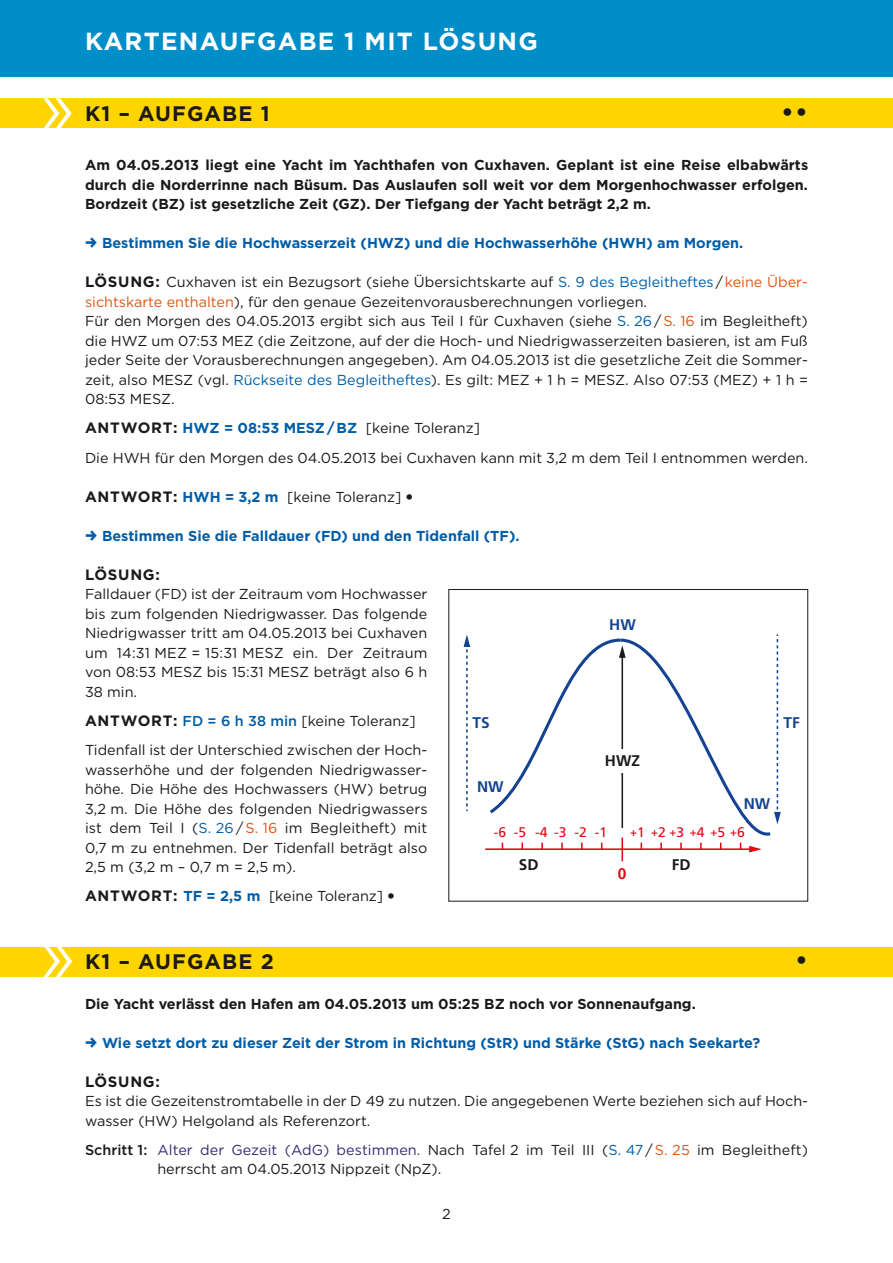
<style>
.page{position:relative;width:893px;height:1263px;background:#fff}
.page>*{position:absolute;margin:0;border:0;box-sizing:border-box;transform-origin:0 0}
.t1{font:700 25.5px "Gotham";color:#1b1a19}
.t2{font:700 24.75px "Gotham";letter-spacing:.05em;color:#fff}
.t3{font:700 21px "Gotham";letter-spacing:.05em;color:#1b1a19}
.t4{font:700 15.45px "Frutiger";color:#154391}
.t5{font:700 15.45px "Frutiger";color:#1b1a19}
.t6{font:700 15.45px "Frutiger";color:#e30614}
.t7{font:700 15px "Gotham";letter-spacing:.05em;color:#1b1a19}
.t8{font:14.4px/19.5px "Gotham";color:#1b1a19}
.t9{font:700 14.4px/19.5px "Gotham";color:#1b1a19;text-align:justify}
.t10{font:700 14.4px "Gotham";color:#005da8}
.t11{font:13.95px "Frutiger";color:#e30614}
.t12{font:11.55px "Frutiger";color:#e30614}
.s1{font-weight:700;font-size:15px}
.s2{color:#005da8}
.s3{color:#df5512}
.s4{font-weight:700;color:#005da8}
.s5{font-weight:900}
.s6{font-weight:500;color:#005da8}
.s7{font-size:13.95px}
.s8{font-weight:500}
.s9{color:#372874}
</style>
<div class="page">
<div style="left:0;top:0;width:893px;height:77px;background:#008ec8"></div>
<div style="left:0;top:98px;width:893px;height:30px;background:#ffd500"></div>
<hr style="left:485px;top:848px;width:266px;height:2px;background:#e30614">
<svg style="left:464px;top:634px;width:6px;height:177px"></svg>
<svg style="left:486px;top:634px;width:295px;height:218px"></svg>
<hr style="left:621px;top:838px;width:2px;height:23px;background:#e30614">
<div style="left:593px;top:750px;width:57px;height:23px;background:#fff"></div>
<div style="left:449px;top:589px;width:359px;height:312px;border:1px solid #1b1a19"></div>
<svg style="left:43px;top:98px;width:28px;height:30px"></svg>
<div style="left:0;top:947px;width:893px;height:29px;background:#ffd500"></div>
<svg style="left:44px;top:947px;width:28px;height:30px"></svg>
<h2 class="t2" style="left:85px;top:25px;width:454px">KARTENAUFGABE 1 MIT LÖSUNG</h2>
<h3 class="t3" style="left:85px;top:99px;width:186px">K1 – AUFGABE 1</h3>
<h1 class="t1" style="left:781px;top:95px;width:28px">••</h1>
<p class="t9" style="left:85px;top:155px;width:725px">Am 04.05.2013 liegt eine Yacht im Yachthafen von Cuxhaven. Geplant ist eine Reise elbabwärts durch die Norderrinne nach Büsum. Das Auslaufen soll weit vor dem Morgenhochwasser erfolgen.<br>Bordzeit (BZ) ist gesetzliche Zeit (GZ). Der Tiefgang der Yacht beträgt 2,2 m.</p>
<p class="t10" style="left:102px;top:233px;width:643px">Bestimmen Sie die Hochwasserzeit (HWZ) und die Hochwasserhöhe (HWH) am Morgen.</p>
<p class="t8" style="left:85px;top:272px;width:724px"><span class="s1">LÖSUNG:</span> Cuxhaven ist ein Bezugsort (siehe Übersichtskarte auf <span class="s2">S. 9 des Begleitheftes</span> / <span class="s3">keine Über&shy;sichtskarte enthalten</span>), für den genaue Gezeitenvorausberechnungen vorliegen.<br>Für den Morgen des 04.05.2013 ergibt sich aus Teil I für Cuxhaven (siehe <span class="s2">S. 26</span> / <span class="s3">S. 16</span> im Begleitheft) die HWZ um 07:53 MEZ (die Zeitzone, auf der die Hoch- und Niedrigwasserzeiten basieren, ist am Fuß jeder Seite der Vorausberechnungen angegeben). Am 04.05.2013 ist die gesetzliche Zeit die Sommer&shy;zeit, also MESZ (vgl. <span class="s2">Rückseite des Begleitheftes</span>). Es gilt: MEZ + 1 h = MESZ. Also 07:53 (MEZ) + 1 h = 08:53 MESZ.</p>
<p class="t8" style="left:85px;top:413px;width:724px;line-height:29.2px"><span class="s1">ANTWORT:</span> <span class="s4">HWZ = 08:53 MESZ / BZ</span> [keine Toleranz]<br>Die HWH für den Morgen des 04.05.2013 bei Cuxhaven kann mit 3,2 m dem Teil I entnommen werden.</p>
<p class="t8" style="left:85px;top:486px;width:329px"><span class="s1">ANTWORT:</span> <span class="s4">HWH = 3,2 m</span> [keine Toleranz] <span class="s5">•</span></p>
<p class="t10" style="left:102px;top:526px;width:419px">Bestimmen Sie die Falldauer (FD) und den Tidenfall (TF).</p>
<p class="t7" style="left:85px;top:564px;width:76px">LÖSUNG:</p>
<p class="t8" style="left:85px;top:584px;width:344px;text-align:justify">Falldauer (FD) ist der Zeitraum vom Hochwasser bis zum folgenden Niedrigwasser. Das folgende Niedrigwasser tritt am 04.05.2013 bei Cuxhaven um 14:31 MEZ = 15:31 MESZ ein. Der Zeitraum von 08:53 MESZ bis 15:31 MESZ beträgt also 6 h 38 min.</p>
<p class="t8" style="left:85px;top:706px;width:344px;line-height:29.2px"><span class="s1">ANTWORT:</span> <span class="s6">FD = 6 h 38 min</span> [keine Toleranz]<br>Tidenfall ist der Unterschied zwischen der Hoch-</p>
<p class="t8" style="left:85px;top:759px;width:344px;text-align:justify">wasserhöhe und der folgenden Niedrigwasser&shy;höhe. Die Höhe des Hochwassers (HW) betrug 3,2 m. Die Höhe des folgenden Niedrigwassers ist dem Teil I (<span class="s2">S. 26</span> / <span class="s3">S. 16</span> im Begleitheft) mit 0,7 m zu entnehmen. Der Tidenfall beträgt also 2,5 m (3,2 m – 0,7 m = 2,5 m).</p>
<p class="t8" style="left:85px;top:886px;width:311px"><span class="s1">ANTWORT:</span> <span class="s4">TF = 2,5 m</span> [keine Toleranz] <span class="s5">•</span></p>
<p class="t4" style="left:609px;top:616px;width:28px">HW</p>
<p class="t4" style="left:472px;top:714px;width:19px">TS</p>
<p class="t4" style="left:783px;top:714px;width:18px">TF</p>
<p class="t5" style="left:605px;top:752px;width:37px">HWZ</p>
<p class="t4" style="left:477px;top:777px;width:28px">NW</p>
<p class="t4" style="left:744px;top:794px;width:28px">NW</p>
<p class="t11" style="left:494px;top:824px;width:115px">-6 -5 -4 -3 -2 -1</p>
<p class="t12" style="left:630px;top:825px;width:116px">+<span class="s7">1</span> +<span class="s7">2</span> +<span class="s7">3</span> +<span class="s7">4</span> +<span class="s7">5</span> +<span class="s7">6</span></p>
<p class="t6" style="left:618px;top:865px;width:10px">0</p>
<p class="t5" style="left:519px;top:856px;width:21px">SD</p>
<p class="t5" style="left:672px;top:856px;width:20px">FD</p>
<h3 class="t3" style="left:85px;top:948px;width:190px">K1 – AUFGABE 2</h3>
<h1 class="t1" style="left:795px;top:943px;width:14px">•</h1>
<p class="t9" style="left:85px;top:993px;width:612px">Die Yacht verlässt den Hafen am 04.05.2013 um 05:25 BZ noch vor Sonnenaufgang.</p>
<p class="t10" style="left:102px;top:1033px;width:660px">Wie setzt dort zu dieser Zeit der Strom in Richtung (StR) und Stärke (StG) nach Seekarte?</p>
<p class="t7" style="left:85px;top:1071px;width:76px">LÖSUNG:</p>
<p class="t8" style="left:85px;top:1091px;width:724px">Es ist die Gezeitenstromtabelle in der D 49 zu nutzen. Die angegebenen Werte beziehen sich auf Hoch&shy;wasser (HW) Helgoland als Referenzort.</p>
<p class="t8" style="left:157px;top:1140px;width:652px;text-indent:-72px"><span class="s8">Schritt 1:</span> <span class="s9">Alter der Gezeit (AdG) bestimmen.</span> Nach Tafel 2 im Teil III (<span class="s2">S. 47</span> / <span class="s3">S. 25</span> im Begleitheft) herrscht am 04.05.2013 Nippzeit (NpZ).</p>
<p class="t8" style="left:442px;top:1204px;width:10px">2</p>
</div>
